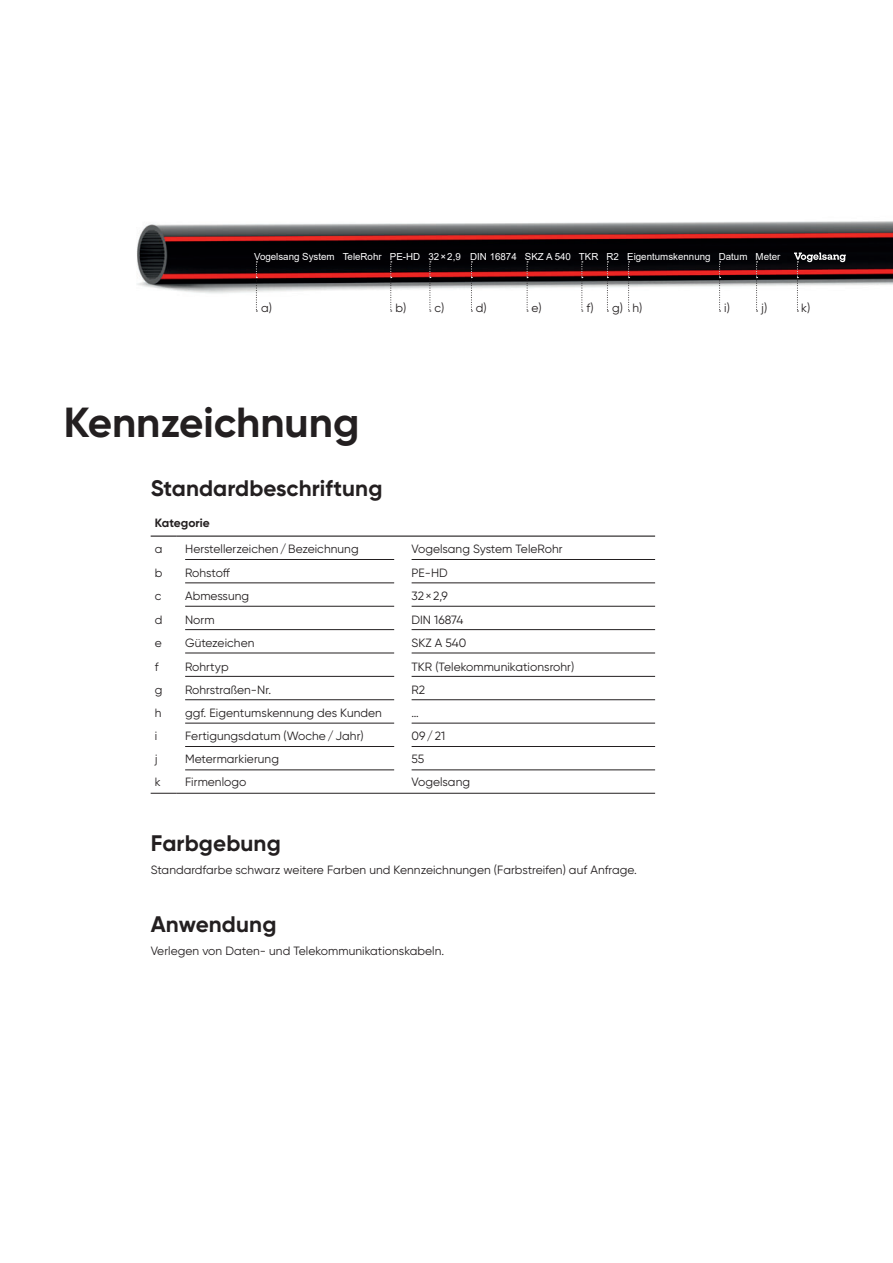
<style>
.page{position:relative;width:893px;height:1263px;background:#fff}
.page>*{position:absolute;margin:0;border:0;box-sizing:border-box;transform-origin:0 0}
.t1{font:700 42px "Gilroy";color:#231f20}
.t2{font:700 22.5px "Gilroy";letter-spacing:.005em;color:#231f20}
.t3{font:12px "Gilroy";letter-spacing:.005em;color:#231f20}
.t4{font:700 12px "Gilroy";letter-spacing:.005em;color:#231f20}
.t5{font:12px "Gilroy";letter-spacing:-.015em;color:#231f20}
.t6{font:9.75px "Arial";color:#fff}
</style>
<div class="page">
<img style="left:137px;top:221px;width:756px;height:91px">
<hr style="left:185px;top:559px;width:209px;height:1px;background:#231f20">
<hr style="left:411px;top:559px;width:244px;height:1px;background:#231f20">
<hr style="left:185px;top:583px;width:209px;height:1px;background:#231f20">
<hr style="left:411px;top:583px;width:244px;height:1px;background:#231f20">
<hr style="left:185px;top:606px;width:209px;height:1px;background:#231f20">
<hr style="left:411px;top:606px;width:244px;height:1px;background:#231f20">
<hr style="left:185px;top:629px;width:209px;height:1px;background:#231f20">
<hr style="left:411px;top:629px;width:244px;height:1px;background:#231f20">
<hr style="left:185px;top:653px;width:209px;height:1px;background:#231f20">
<hr style="left:411px;top:653px;width:244px;height:1px;background:#231f20">
<hr style="left:185px;top:676px;width:209px;height:1px;background:#231f20">
<hr style="left:411px;top:676px;width:244px;height:1px;background:#231f20">
<hr style="left:185px;top:699px;width:209px;height:1px;background:#231f20">
<hr style="left:411px;top:699px;width:244px;height:1px;background:#231f20">
<hr style="left:185px;top:723px;width:209px;height:1px;background:#231f20">
<hr style="left:411px;top:723px;width:244px;height:1px;background:#231f20">
<hr style="left:185px;top:746px;width:209px;height:1px;background:#231f20">
<hr style="left:411px;top:746px;width:244px;height:1px;background:#231f20">
<hr style="left:185px;top:770px;width:209px;height:1px;background:#231f20">
<hr style="left:411px;top:770px;width:244px;height:1px;background:#231f20">
<svg style="left:151px;top:536px;width:26px;height:1px"></svg>
<hr style="left:177px;top:536px;width:478px;height:1px;background:#231f20">
<svg style="left:151px;top:793px;width:26px;height:1px"></svg>
<hr style="left:177px;top:793px;width:478px;height:1px;background:#231f20">
<svg style="left:256px;top:262px;width:1px;height:50px"></svg>
<svg style="left:390px;top:262px;width:2px;height:50px"></svg>
<svg style="left:429px;top:262px;width:2px;height:50px"></svg>
<svg style="left:471px;top:262px;width:1px;height:50px"></svg>
<svg style="left:527px;top:262px;width:1px;height:50px"></svg>
<svg style="left:581px;top:262px;width:2px;height:50px"></svg>
<svg style="left:607px;top:262px;width:1px;height:50px"></svg>
<svg style="left:628px;top:262px;width:2px;height:50px"></svg>
<svg style="left:719px;top:262px;width:2px;height:50px"></svg>
<svg style="left:756px;top:262px;width:1px;height:50px"></svg>
<svg style="left:794px;top:253px;width:52px;height:59px"></svg>
<p class="t6" style="left:254px;top:251px;width:528px">Vogelsang System TeleRohr PE-HD 32 × 2,9 DIN 16874 SKZ A 540 TKR R2 Eigentumskennung Datum Meter</p>
<p class="t3" style="left:261px;top:304px;width:12px">a)</p>
<p class="t3" style="left:395px;top:304px;width:50px">b) c)</p>
<p class="t3" style="left:476px;top:304px;width:12px">d)</p>
<p class="t3" style="left:531px;top:304px;width:12px">e)</p>
<p class="t3" style="left:586px;top:304px;width:57px">f) g) h)</p>
<p class="t3" style="left:724px;top:304px;width:7px">i)</p>
<p class="t3" style="left:761px;top:304px;width:8px">j)</p>
<p class="t3" style="left:801px;top:304px;width:11px">k)</p>
<h1 class="t1" style="left:64px;top:408px;width:297px">Kennzeichnung</h1>
<h2 class="t2" style="left:151px;top:480px;width:233px">Standardbeschriftung</h2>
<p class="t4" style="left:155px;top:518px;width:56px">Kategorie</p>
<p class="t3" style="left:155px;top:544px;width:9px">a</p>
<p class="t3" style="left:185px;top:544px;width:175px">Herstellerzeichen / Bezeichnung</p>
<p class="t3" style="left:411px;top:544px;width:153px">Vogelsang System TeleRohr</p>
<p class="t3" style="left:155px;top:569px;width:9px">b</p>
<p class="t5" style="left:185px;top:569px;width:46px">Rohstoff</p>
<p class="t3" style="left:411px;top:569px;width:38px">PE-HD</p>
<p class="t3" style="left:155px;top:592px;width:8px">c</p>
<p class="t3" style="left:185px;top:592px;width:66px">Abmessung</p>
<p class="t3" style="left:411px;top:592px;width:38px">32 × 2,9</p>
<p class="t3" style="left:155px;top:615px;width:9px">d</p>
<p class="t3" style="left:185px;top:615px;width:31px">Norm</p>
<p class="t3" style="left:411px;top:615px;width:54px">DIN 16874</p>
<p class="t3" style="left:155px;top:639px;width:9px">e</p>
<p class="t3" style="left:185px;top:639px;width:71px">Gütezeichen</p>
<p class="t3" style="left:411px;top:639px;width:57px">SKZ A 540</p>
<p class="t3" style="left:155px;top:662px;width:5px">f</p>
<p class="t3" style="left:185px;top:662px;width:45px">Rohrtyp</p>
<p class="t3" style="left:411px;top:662px;width:164px">TKR (Telekommunikationsrohr)</p>
<p class="t3" style="left:155px;top:686px;width:9px">g</p>
<p class="t3" style="left:185px;top:686px;width:88px">Rohrstraßen-Nr.</p>
<p class="t3" style="left:411px;top:686px;width:15px">R2</p>
<p class="t3" style="left:155px;top:709px;width:8px">h</p>
<p class="t3" style="left:185px;top:709px;width:198px">ggf. Eigentumskennung des Kunden</p>
<p class="t3" style="left:411px;top:709px;width:9px">…</p>
<p class="t3" style="left:155px;top:731px;width:4px">i</p>
<p class="t3" style="left:185px;top:731px;width:180px">Fertigungsdatum (Woche / Jahr)</p>
<p class="t3" style="left:411px;top:731px;width:36px">09 / 21</p>
<p class="t3" style="left:155px;top:755px;width:4px">j</p>
<p class="t3" style="left:185px;top:755px;width:95px">Metermarkierung</p>
<p class="t3" style="left:411px;top:755px;width:14px">55</p>
<p class="t3" style="left:155px;top:778px;width:7px">k</p>
<p class="t3" style="left:185px;top:778px;width:63px">Firmenlogo</p>
<p class="t3" style="left:411px;top:778px;width:60px">Vogelsang</p>
<h2 class="t2" style="left:151px;top:835px;width:132px">Farbgebung</h2>
<p class="t3" style="left:151px;top:865px;width:488px">Standardfarbe schwarz weitere Farben und Kennzeichnungen (Farbstreifen) auf Anfrage.</p>
<h2 class="t2" style="left:151px;top:916px;width:127px">Anwendung</h2>
<p class="t3" style="left:151px;top:946px;width:295px">Verlegen von Daten- und Telekommunikationskabeln.</p>
</div>
